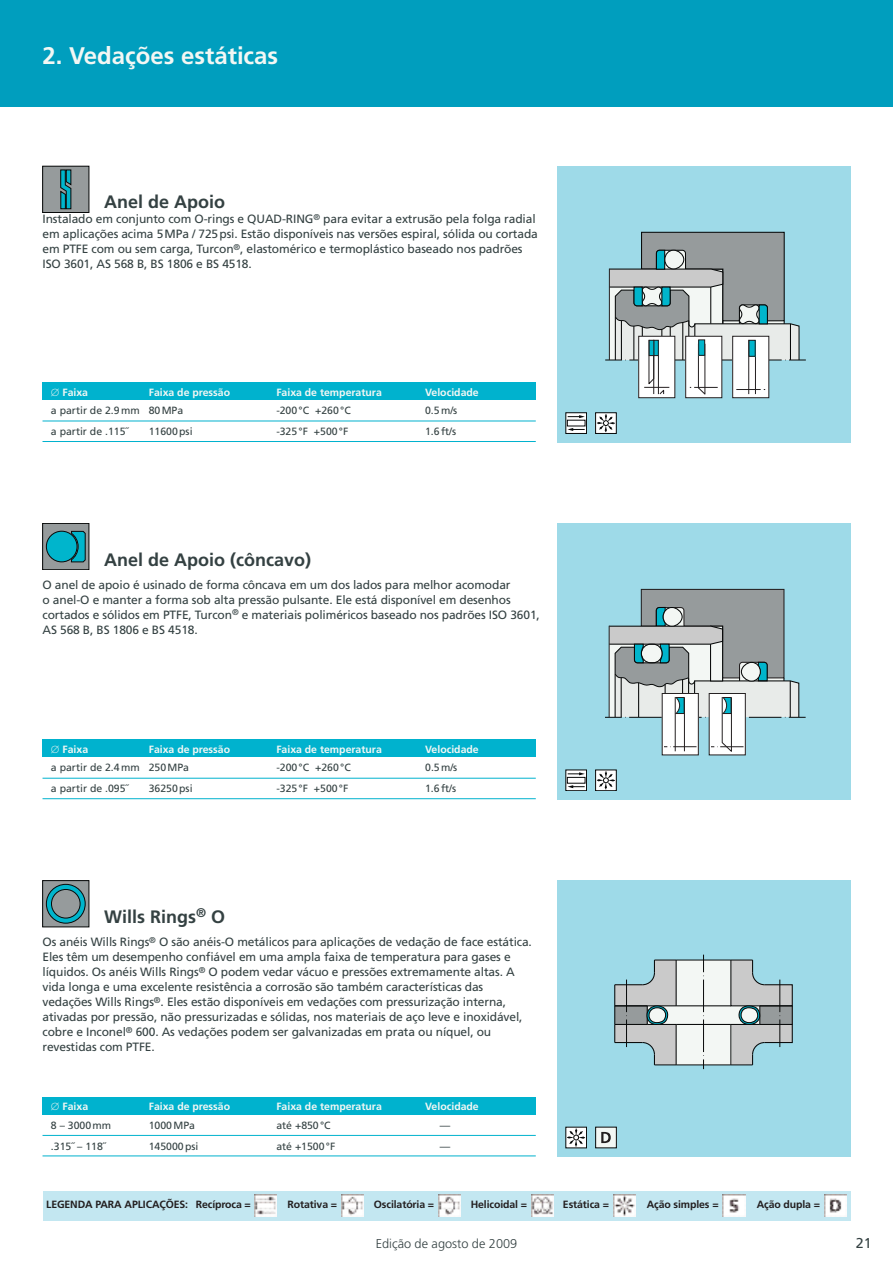
<style>
.page{position:relative;width:893px;height:1263px;background:#fff}
.page>*{position:absolute;margin:0;border:0;box-sizing:border-box;transform-origin:0 0}
.t1{font:700 24px "Frutiger";color:#f3f7f4}
.t2{font:700 18px "Frutiger";color:#344142}
.t3{font:14.25px "Frutiger";color:#344142}
.t4{font:300 12.75px "Frutiger";color:#344142}
.t5{font:12px/15px "Frutiger";letter-spacing:-.01em;color:#344142}
.t6{font:10.5px "Frutiger";color:#344142}
.t7{font:700 10.5px "Frutiger";color:#f3f7f4}
.t8{font:700 10.5px "Frutiger";letter-spacing:-.01em;color:#231f20}
</style>
<div class="page">
<div style="left:43px;top:383px;width:493px;height:17px;background:#00b2ce"></div>
<div style="left:557px;top:166px;width:293px;height:276px;background:#9edae8"></div>
<hr style="left:43px;top:441px;width:493px;height:1px;background:#00b2ce">
<hr style="left:43px;top:421px;width:493px;height:1px;background:#00b2ce">
<div style="left:43px;top:740px;width:493px;height:17px;background:#00b2ce"></div>
<div style="left:557px;top:523px;width:293px;height:276px;background:#9edae8"></div>
<hr style="left:43px;top:798px;width:493px;height:1px;background:#00b2ce">
<hr style="left:43px;top:778px;width:493px;height:1px;background:#00b2ce">
<div style="left:43px;top:1097px;width:493px;height:17px;background:#00b2ce"></div>
<div style="left:557px;top:880px;width:293px;height:277px;background:#9edae8"></div>
<hr style="left:43px;top:1155px;width:493px;height:1px;background:#00b2ce">
<hr style="left:43px;top:1135px;width:493px;height:1px;background:#00b2ce">
<div style="left:0;top:0;width:893px;height:106px;background:#009ebe"></div>
<div style="left:566px;top:1127px;width:21px;height:21px;border:1px solid #070909"></div>
<svg style="left:567px;top:1128px;width:18px;height:18px"></svg>
<div style="left:596px;top:1127px;width:20px;height:21px;background:#f3f7f4"></div>
<div style="left:595px;top:1127px;width:22px;height:21px;border:1px solid #070909"></div>
<svg style="left:601px;top:1132px;width:10px;height:11px"></svg>
<div style="left:43px;top:1191px;width:807px;height:29px;background:#c3e7f1"></div>
<img style="left:824px;top:1194px;width:23px;height:23px">
<img style="left:723px;top:1194px;width:22px;height:23px">
<img style="left:613px;top:1194px;width:23px;height:23px">
<img style="left:531px;top:1194px;width:23px;height:23px">
<img style="left:438px;top:1194px;width:23px;height:23px">
<img style="left:341px;top:1194px;width:23px;height:23px">
<img style="left:255px;top:1194px;width:22px;height:23px">
<div style="left:43px;top:881px;width:46px;height:46px;background:#969b9c"></div>
<svg style="left:46px;top:884px;width:40px;height:39px"></svg>
<div style="left:43px;top:523px;width:46px;height:47px;background:#969b9c"></div>
<div style="left:43px;top:523px;width:46px;height:47px;border:1px solid #070909"></div>
<svg style="left:71px;top:531px;width:15px;height:31px"></svg>
<div style="left:46px;top:531px;width:31px;height:31px;background:#00b5cc;border-radius:50%"></div>
<div style="left:46px;top:531px;width:31px;height:31px;border:1px solid #070909;border-radius:50%"></div>
<div style="left:642px;top:1003px;width:122px;height:24px;background:#f3f7f4"></div>
<div style="left:676px;top:960px;width:55px;height:46px;background:#f3f7f4"></div>
<div style="left:676px;top:1024px;width:55px;height:40px;background:#f3f7f4"></div>
<hr style="left:676px;top:1065px;width:55px;height:1px;background:#070909">
<hr style="left:676px;top:1024px;width:1px;height:41px;background:#070909">
<hr style="left:676px;top:1024px;width:55px;height:1px;background:#070909">
<hr style="left:676px;top:960px;width:55px;height:1px;background:#070909">
<hr style="left:676px;top:1005px;width:55px;height:1px;background:#070909">
<hr style="left:676px;top:960px;width:1px;height:46px;background:#070909">
<hr style="left:703px;top:1019px;width:1px;height:33px;background:#070909">
<hr style="left:703px;top:979px;width:1px;height:33px;background:#070909">
<svg style="left:703px;top:955px;width:1px;height:22px"></svg>
<svg style="left:614px;top:960px;width:62px;height:106px"></svg>
<hr style="left:626px;top:979px;width:1px;height:33px;background:#070909">
<svg style="left:730px;top:959px;width:63px;height:107px"></svg>
<hr style="left:780px;top:979px;width:1px;height:33px;background:#070909">
<svg style="left:739px;top:1006px;width:21px;height:18px"></svg>
<div style="left:738px;top:1005px;width:22px;height:20px;border:1px solid #070909;border-radius:50%"></div>
<div style="left:741px;top:1007px;width:17px;height:16px;background:#f3f7f4;border-radius:50%"></div>
<div style="left:740px;top:1007px;width:18px;height:16px;border:1px solid #070909;border-radius:50%"></div>
<svg style="left:647px;top:1006px;width:21px;height:19px"></svg>
<div style="left:646px;top:1005px;width:22px;height:20px;border:1px solid #070909;border-radius:50%"></div>
<div style="left:649px;top:1008px;width:17px;height:15px;background:#f3f7f4;border-radius:50%"></div>
<div style="left:648px;top:1007px;width:18px;height:16px;border:1px solid #070909;border-radius:50%"></div>
<div style="left:43px;top:166px;width:46px;height:46px;background:#969b9c"></div>
<div style="left:43px;top:166px;width:46px;height:47px;border:1px solid #070909"></div>
<svg style="left:60px;top:170px;width:11px;height:39px"></svg>
<div style="left:732px;top:336px;width:37px;height:62px;border:1px solid #231f20"></div>
<div style="left:685px;top:336px;width:37px;height:62px;border:1px solid #231f20"></div>
<div style="left:638px;top:336px;width:37px;height:62px;border:1px solid #231f20"></div>
<svg style="left:605px;top:231px;width:201px;height:164px"></svg>
<hr style="left:654px;top:340px;width:4px;height:16px;background:#00b5cc">
<div style="left:653px;top:340px;width:6px;height:16px;border:1px solid #231f20"></div>
<div style="left:649px;top:340px;width:5px;height:16px;background:#00b5cc"></div>
<div style="left:649px;top:340px;width:5px;height:16px;border:1px solid #231f20"></div>
<div style="left:595px;top:412px;width:21px;height:22px;border:1px solid #070909"></div>
<svg style="left:597px;top:414px;width:18px;height:18px"></svg>
<svg style="left:568px;top:414px;width:17px;height:18px"></svg>
<div style="left:566px;top:412px;width:21px;height:22px;border:1px solid #070909"></div>
<svg style="left:567px;top:428px;width:18px;height:3px"></svg>
<svg style="left:568px;top:415px;width:17px;height:3px"></svg>
<svg style="left:605px;top:588px;width:201px;height:164px"></svg>
<div style="left:595px;top:770px;width:21px;height:21px;border:1px solid #070909"></div>
<svg style="left:597px;top:771px;width:18px;height:18px"></svg>
<svg style="left:568px;top:775px;width:17px;height:14px"></svg>
<div style="left:566px;top:770px;width:21px;height:21px;border:1px solid #070909"></div>
<div style="left:567px;top:777px;width:18px;height:6px;border:1px solid #070909"></div>
<svg style="left:567px;top:785px;width:18px;height:3px"></svg>
<svg style="left:568px;top:772px;width:17px;height:3px"></svg>
<h1 class="t1" style="left:43px;top:46px;width:237px">2. Vedações estáticas</h1>
<h2 class="t2" style="left:104px;top:195px;width:122px">Anel de Apoio</h2>
<p class="t5" style="left:43px;top:213px;width:497px">Instalado em conjunto com O-rings e QUAD-RING<sup>®</sup> para evitar a extrusão pela folga radial em aplicações acima 5MPa / 725psi. Estão disponíveis nas versões espiral, sólida ou cortada em PTFE com ou sem carga, Turcon<sup>®</sup>, elastomérico e termoplástico baseado nos padrões ISO 3601, AS 568 B, BS 1806 e BS 4518.</p>
<p class="t7" style="left:51px;top:388px;width:39px">∅ Faixa</p>
<p class="t7" style="left:149px;top:388px;width:83px">Faixa de pressão</p>
<p class="t7" style="left:276px;top:388px;width:107px">Faixa de temperatura</p>
<p class="t7" style="left:425px;top:388px;width:55px">Velocidade</p>
<p class="t6" style="left:51px;top:406px;width:134px">a partir de 2.9mm 80MPa</p>
<p class="t6" style="left:276px;top:406px;width:76px">-200°C +260°C</p>
<p class="t6" style="left:425px;top:406px;width:34px">0.5m/s</p>
<p class="t6" style="left:51px;top:427px;width:79px">a partir de .115˝</p>
<p class="t6" style="left:149px;top:427px;width:45px">11600psi</p>
<p class="t6" style="left:276px;top:427px;width:74px">-325°F +500°F</p>
<p class="t6" style="left:425px;top:427px;width:33px">1.6ft/s</p>
<h2 class="t2" style="left:104px;top:552px;width:208px">Anel de Apoio (côncavo)</h2>
<p class="t5" style="left:43px;top:578px;width:499px">O anel de apoio é usinado de forma côncava em um dos lados para melhor acomodar<br>o anel-O e manter a forma sob alta pressão pulsante. Ele está disponível em desenhos cortados e sólidos em PTFE, Turcon<sup>®</sup> e materiais poliméricos baseado nos padrões ISO 3601, AS 568 B, BS 1806 e BS 4518.</p>
<p class="t7" style="left:51px;top:745px;width:39px">∅ Faixa</p>
<p class="t7" style="left:149px;top:745px;width:83px">Faixa de pressão</p>
<p class="t7" style="left:276px;top:745px;width:107px">Faixa de temperatura</p>
<p class="t7" style="left:425px;top:745px;width:55px">Velocidade</p>
<p class="t6" style="left:51px;top:763px;width:140px">a partir de 2.4mm 250MPa</p>
<p class="t6" style="left:276px;top:763px;width:76px">-200°C +260°C</p>
<p class="t6" style="left:425px;top:763px;width:34px">0.5m/s</p>
<p class="t6" style="left:51px;top:784px;width:79px">a partir de .095˝</p>
<p class="t6" style="left:149px;top:784px;width:45px">36250psi</p>
<p class="t6" style="left:276px;top:784px;width:74px">-325°F +500°F</p>
<p class="t6" style="left:425px;top:784px;width:33px">1.6ft/s</p>
<h2 class="t2" style="left:104px;top:909px;width:122px">Wills Rings<sup>®</sup> O</h2>
<p class="t5" style="left:43px;top:935px;width:491px">Os anéis Wills Rings<sup>®</sup> O são anéis-O metálicos para aplicações de vedação de face estática.<br>Eles têm um desempenho confiável em uma ampla faixa de temperatura para gases e líquidos. Os anéis Wills Rings<sup>®</sup> O podem vedar vácuo e pressões extremamente altas. A vida longa e uma excelente resistência a corrosão são também características das vedações Wills Rings<sup>®</sup>. Eles estão disponíveis em vedações com pressurização interna, ativadas por pressão, não pressurizadas e sólidas, nos materiais de aço leve e inoxidável, cobre e Inconel<sup>®</sup> 600. As vedações podem ser galvanizadas em prata ou níquel, ou revestidas com PTFE.</p>
<p class="t7" style="left:51px;top:1102px;width:39px">∅ Faixa</p>
<p class="t7" style="left:149px;top:1102px;width:83px">Faixa de pressão</p>
<p class="t7" style="left:276px;top:1102px;width:107px">Faixa de temperatura</p>
<p class="t7" style="left:425px;top:1102px;width:55px">Velocidade</p>
<p class="t6" style="left:51px;top:1121px;width:62px">8 – 3000mm</p>
<p class="t6" style="left:149px;top:1121px;width:48px">1000MPa</p>
<p class="t6" style="left:276px;top:1121px;width:56px">até +850°C</p>
<p class="t6" style="left:440px;top:1121px;width:12px">—</p>
<p class="t6" style="left:51px;top:1142px;width:56px">.315˝ – 118˝</p>
<p class="t6" style="left:149px;top:1142px;width:51px">145000psi</p>
<p class="t6" style="left:276px;top:1142px;width:61px">até +1500°F</p>
<p class="t6" style="left:440px;top:1142px;width:12px">—</p>
<p class="t8" style="left:46px;top:1200px;width:206px">LEGENDA PARA APLICAÇÕES: Recíproca =</p>
<p class="t8" style="left:288px;top:1200px;width:51px">Rotativa =</p>
<p class="t8" style="left:374px;top:1200px;width:62px">Oscilatória =</p>
<p class="t8" style="left:471px;top:1200px;width:58px">Helicoidal =</p>
<p class="t8" style="left:563px;top:1200px;width:48px">Estática =</p>
<p class="t8" style="left:647px;top:1200px;width:73px">Ação simples =</p>
<p class="t8" style="left:757px;top:1200px;width:65px">Ação dupla =</p>
<p class="t4" style="left:376px;top:1238px;width:143px">Edição de agosto de 2009</p>
<p class="t3" style="left:856px;top:1238px;width:17px">21</p>
</div>
